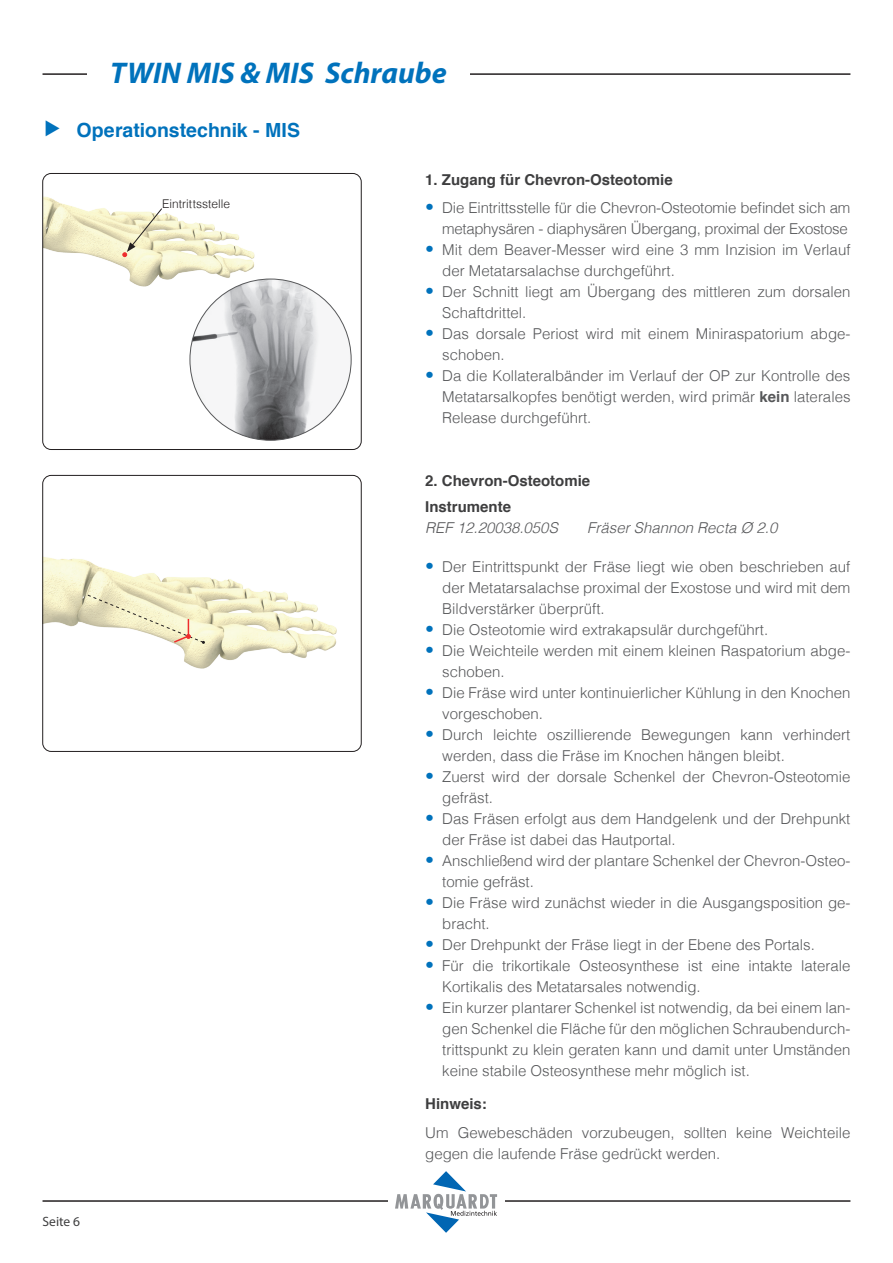
<style>
.page{position:relative;width:893px;height:1263px;background:#fff}
.page>*{position:absolute;margin:0;border:0;box-sizing:border-box;transform-origin:0 0}
.t1{font:italic 700 30px "Myriad Pro";color:#0072bc}
.t2{font:700 19.5px "Helvetica";color:#0072bc}
.t3{font:300 15px/21px "Helvetica";color:#57585a}
.t4{font:700 15px/25.5px "Helvetica";color:#3e3e3f}
.t5{font:italic 300 15px "Helvetica";color:#57585a}
.t6{font:13.5px "Myriad Pro";color:#3e3e3f}
.t7{font:300 12px "Helvetica";letter-spacing:.005em;color:#231f20}
.s1{font-family:"Frutiger LT Com";font-stretch:condensed;font-size:18px;color:#0072bc}
.s2{font-weight:700}
</style>
<div class="page">
<hr style="left:43px;top:73px;width:807px;height:2px;background:#231f20">
<hr style="left:43px;top:1200px;width:807px;height:2px;background:#231f20">
<div style="left:388px;top:1171px;width:117px;height:62px;background:#fff"></div>
<svg style="left:395px;top:1171px;width:102px;height:62px"></svg>
<div style="left:87px;top:65px;width:383px;height:19px;background:#fff"></div>
<img style="left:43px;top:173px;width:211px;height:114px">
<div style="left:43px;top:173px;width:318px;height:277px;border:1px solid #231f20;border-radius:9px"></div>
<svg style="left:123px;top:208px;width:40px;height:49px;background:#e8e3c2"></svg>
<img style="left:45px;top:557px;width:292px;height:111px">
<div style="left:43px;top:475px;width:318px;height:277px;border:1px solid #231f20;border-radius:9px"></div>
<svg style="left:87px;top:594px;width:118px;height:50px"></svg>
<img style="left:190px;top:279px;width:161px;height:161px;border-radius:81px">
<h1 class="t1" style="left:110px;top:53px;width:338px">TWIN MIS &amp; MIS Schraube</h1>
<h2 class="t2" style="left:43px;top:114px;width:259px">▶ Operationstechnik - MIS</h2>
<p class="t4" style="left:425px;top:167px;width:249px">1. Zugang für Chevron-Osteotomie</p>
<p class="t3" style="left:425px;top:196px;width:427px;text-align:right"><span class="s1">•</span> Die Eintrittsstelle für die Chevron-Osteotomie befindet sich am metaphysären - diaphysären Übergang, proximal der Exostose</p>
<p class="t3" style="left:442px;top:238px;width:410px;text-indent:-17px"><span class="s1">•</span> Mit dem Beaver-Messer wird eine 3 mm Inzision im Verlauf der Metatarsalachse durchgeführt.</p>
<p class="t3" style="left:442px;top:280px;width:410px;text-indent:-17px"><span class="s1">•</span> Der Schnitt liegt am Übergang des mittleren zum dorsalen<br>Schaftdrittel.</p>
<p class="t3" style="left:442px;top:322px;width:410px;text-indent:-17px"><span class="s1">•</span> Das dorsale Periost wird mit einem Miniraspatorium abge&shy;schoben.</p>
<p class="t3" style="left:442px;top:364px;width:410px;text-align:justify;text-indent:-17px"><span class="s1">•</span> Da die Kollateralbänder im Verlauf der OP zur Kontrolle des Metatarsalkopfes benötigt werden, wird primär <span class="s2">kein</span> laterales Release durchgeführt.</p>
<p class="t7" style="left:162px;top:194px;width:70px">Eintrittsstelle</p>
<p class="t6" style="left:43px;top:1213px;width:39px">Seite 6</p>
<p class="t4" style="left:425px;top:469px;width:167px">2. Chevron-Osteotomie<br>Instrumente</p>
<p class="t5" style="left:425px;top:515px;width:134px">REF 12.20038.050S</p>
<p class="t5" style="left:587px;top:515px;width:192px">Fräser Shannon Recta Ø 2.0</p>
<p class="t3" style="left:442px;top:555px;width:410px;text-align:justify;text-indent:-17px"><span class="s1">•</span> Der Eintrittspunkt der Fräse liegt wie oben beschrieben auf der Metatarsalachse proximal der Exostose und wird mit dem Bildverstärker überprüft.</p>
<p class="t3" style="left:425px;top:618px;width:344px"><span class="s1">•</span> Die Osteotomie wird extrakapsulär durchgeführt.</p>
<p class="t3" style="left:442px;top:639px;width:410px;text-indent:-17px"><span class="s1">•</span> Die Weichteile werden mit einem kleinen Raspatorium abge&shy;schoben.</p>
<p class="t3" style="left:442px;top:681px;width:410px;text-indent:-17px"><span class="s1">•</span> Die Fräse wird unter kontinuierlicher Kühlung in den Knochen vorgeschoben.</p>
<p class="t3" style="left:442px;top:723px;width:410px;text-indent:-17px"><span class="s1">•</span> Durch leichte oszillierende Bewegungen kann verhindert werden, dass die Fräse im Knochen hängen bleibt.</p>
<p class="t3" style="left:442px;top:765px;width:410px;text-indent:-17px"><span class="s1">•</span> Zuerst wird der dorsale Schenkel der Chevron-Osteotomie gefräst.</p>
<p class="t3" style="left:442px;top:807px;width:410px;text-indent:-17px"><span class="s1">•</span> Das Fräsen erfolgt aus dem Handgelenk und der Drehpunkt der Fräse ist dabei das Hautportal.</p>
<p class="t3" style="left:442px;top:849px;width:410px;text-indent:-17px"><span class="s1">•</span> Anschließend wird der plantare Schenkel der Chevron-Osteo&shy;tomie gefräst.</p>
<p class="t3" style="left:442px;top:891px;width:410px;text-indent:-17px"><span class="s1">•</span> Die Fräse wird zunächst wieder in die Ausgangsposition ge&shy;bracht.</p>
<p class="t3" style="left:425px;top:933px;width:391px"><span class="s1">•</span> Der Drehpunkt der Fräse liegt in der Ebene des Portals.</p>
<p class="t3" style="left:442px;top:954px;width:410px;text-indent:-17px"><span class="s1">•</span> Für die trikortikale Osteosynthese ist eine intakte laterale<br>Kortikalis des Metatarsales notwendig.</p>
<p class="t3" style="left:442px;top:996px;width:410px;text-align:justify;text-indent:-17px"><span class="s1">•</span> Ein kurzer plantarer Schenkel ist notwendig, da bei einem lan&shy;gen Schenkel die Fläche für den möglichen Schraubendurch&shy;trittspunkt zu klein geraten kann und damit unter Umständen keine stabile Osteosynthese mehr möglich ist.</p>
<p class="t4" style="left:425px;top:1091px;width:63px">Hinweis:</p>
<p class="t3" style="left:425px;top:1121px;width:427px">Um Gewebeschäden vorzubeugen, sollten keine Weichteile gegen die laufende Fräse gedrückt werden.</p>
</div>
